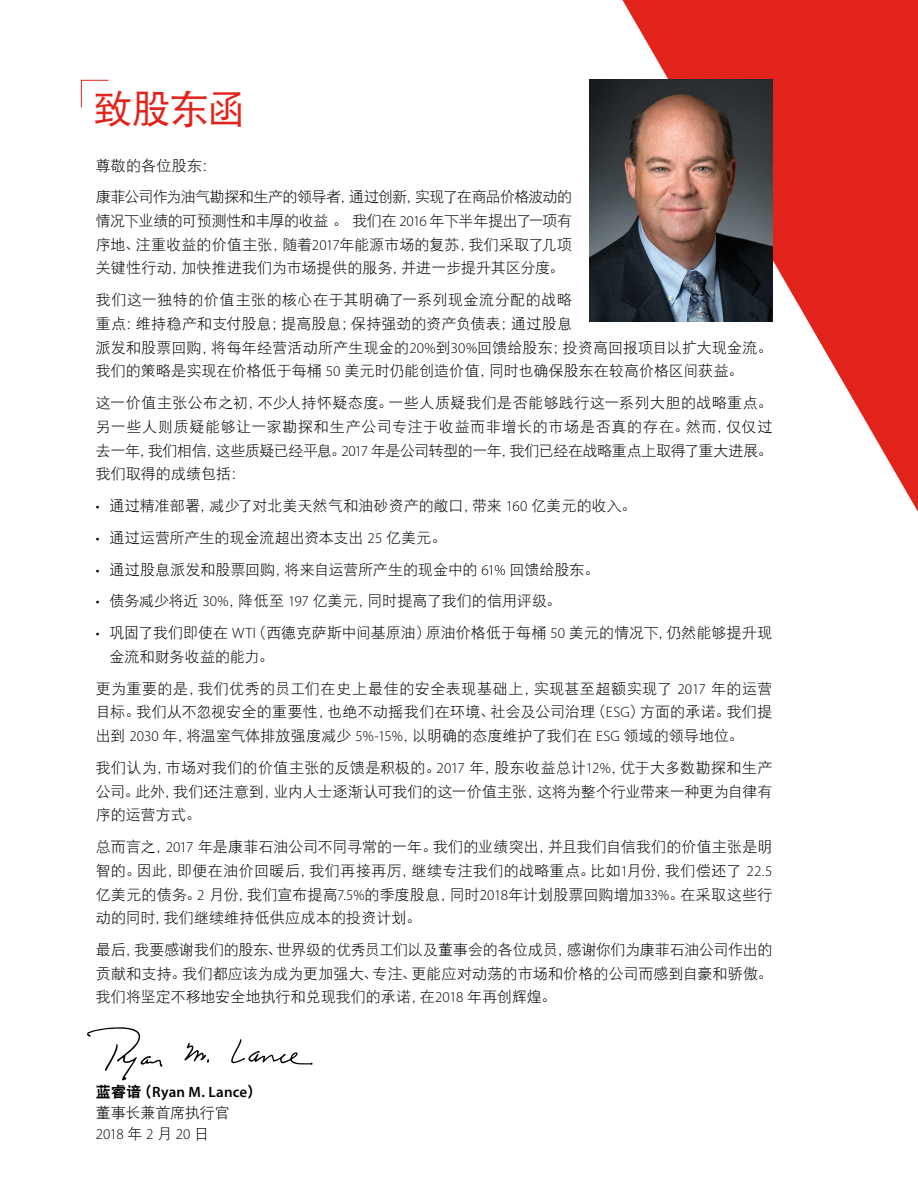
<style>
.page{position:relative;width:918px;height:1188px;background:#fff}
.page>*{position:absolute;margin:0;border:0;box-sizing:border-box;transform-origin:0 0}
.t1{font:39.15px "DFP Hei W5";color:#e2231b}
.t2{font:15px/23.7px "DFP Hei W3";color:#000;text-align:justify}
.t3{font:15px/31.8px "DFP Hei W3";letter-spacing:-.035em;color:#000}
.t4{font:600 15px "Myriad Pro";letter-spacing:.015em;color:#000}
.t5{font:300 15px "Myriad Pro";letter-spacing:-.02em;color:#000}
.s1{font-family:"Myriad Pro";font-weight:300}
.s2{font-family:"DFP Hei W9";font-weight:400}
.s3{font-family:"DFP Hei W3";font-weight:400}
</style>
<div class="page">
<svg style="left:622px;top:0;width:296px;height:512px;fill:#e2231b"></svg>
<svg style="left:231px;top:1039px;width:82px;height:26px"></svg>
<svg style="left:87px;top:1027px;width:76px;height:54px"></svg>
<svg style="left:184px;top:1043px;width:25px;height:20px"></svg>
<img style="left:589px;top:80px;width:183px;height:242px">
<svg style="left:81px;top:80px;width:28px;height:28px"></svg>
<h1 class="t1" style="left:94px;top:87px;width:154px">致股东函</h1>
<p class="t3" style="left:96px;top:149px;width:478px">尊敬的各位股东：<br>康菲公司作为油气勘探和生产的领导者，通过创新，实现了在商品价格波动的</p>
<p class="t2" style="left:96px;top:209px;width:478px">情况下业绩的可预测性和丰厚的收益 。 我们在 <span class="s1">2016</span> 年下半年提出了一项有序地、注重收益的价值主张，随着<span class="s1">2017</span>年能源市场的复苏，我们采取了几项关键性行动，加快推进我们为市场提供的服务，并进一步提升其区分度。</p>
<p class="t2" style="left:96px;top:288px;width:678px;text-align:left">我们这一独特的价值主张的核心在于其明确了一系列现金流分配的战略<br>重点：维持稳产和支付股息；提高股息；保持强劲的资产负债表；通过股息<br>派发和股票回购，将每年经营活动所产生现金的<span class="s1">20%</span>到<span class="s1">30%</span>回馈给股东；投资高回报项目以扩大现金流。我们的策略是实现在价格低于每桶 <span class="s1">50</span> 美元时仍能创造价值，同时也确保股东在较高价格区间获益。</p>
<p class="t2" style="left:96px;top:391px;width:678px">这一价值主张公布之初，不少人持怀疑态度。一些人质疑我们是否能够践行这一系列大胆的战略重点。另一些人则质疑能够让一家勘探和生产公司专注于收益而非增长的市场是否真的存在。然而，仅仅过去一年，我们相信，这些质疑已经平息。<span class="s1">2017</span> 年是公司转型的一年，我们已经在战略重点上取得了重大进展。我们取得的成绩包括：</p>
<p class="t2" style="left:96px;top:494px;width:542px"><span class="s1">•</span> 通过精准部署，减少了对北美天然气和油砂资产的敞口，带来 <span class="s1">160</span> 亿美元的收入。</p>
<p class="t2" style="left:96px;top:525px;width:352px"><span class="s1">•</span> 通过运营所产生的现金流超出资本支出 <span class="s1">25</span> 亿美元。</p>
<p class="t2" style="left:96px;top:557px;width:505px"><span class="s1">•</span> 通过股息派发和股票回购，将来自运营所产生的现金中的 <span class="s1">61%</span> 回馈给股东。</p>
<p class="t2" style="left:96px;top:589px;width:467px"><span class="s1">•</span> 债务减少将近 <span class="s1">30%</span>，降低至 <span class="s1">197</span> 亿美元，同时提高了我们的信用评级。</p>
<p class="t2" style="left:109px;top:621px;width:664px;text-indent:-13px"><span class="s1">•</span> 巩固了我们即使在 <span class="s1">WTI</span>（西德克萨斯中间基原油）原油价格低于每桶 <span class="s1">50</span> 美元的情况下，仍然能够提升现金流和财务收益的能力。</p>
<p class="t2" style="left:96px;top:676px;width:678px">更为重要的是，我们优秀的员工们在史上最佳的安全表现基础上，实现甚至超额实现了 <span class="s1">2017</span> 年的运营目标。我们从不忽视安全的重要性，也绝不动摇我们在环境、社会及公司治理（<span class="s1">ESG</span>）方面的承诺。我们提出到 <span class="s1">2030</span> 年，将温室气体排放强度减少 <span class="s1">5%-15%</span>，以明确的态度维护了我们在 <span class="s1">ESG</span> 领域的领导地位。</p>
<p class="t2" style="left:96px;top:755px;width:678px">我们认为，市场对我们的价值主张的反馈是积极的。<span class="s1">2017</span> 年，股东收益总计<span class="s1">12%</span>，优于大多数勘探和生产公司。此外，我们还注意到，业内人士逐渐认可我们的这一价值主张，这将为整个行业带来一种更为自律有序的运营方式。</p>
<p class="t2" style="left:96px;top:835px;width:678px">总而言之，<span class="s1">2017</span> 年是康菲石油公司不同寻常的一年。我们的业绩突出，并且我们自信我们的价值主张是明智的。因此，即便在油价回暖后，我们再接再厉，继续专注我们的战略重点。比如<span class="s1">1</span>月份，我们偿还了 <span class="s1">22.5</span>亿美元的债务。<span class="s1">2</span> 月份，我们宣布提高<span class="s1">7.5%</span>的季度股息，同时<span class="s1">2018</span>年计划股票回购增加<span class="s1">33%</span>。在采取这些行动的同时，我们继续维持低供应成本的投资计划。</p>
<p class="t2" style="left:96px;top:938px;width:678px">最后，我要感谢我们的股东、世界级的优秀员工们以及董事会的各位成员，感谢你们为康菲石油公司作出的贡献和支持。我们都应该为成为更加强大、专注、更能应对动荡的市场和价格的公司而感到自豪和骄傲。我们将坚定不移地安全地执行和兑现我们的承诺，在<span class="s1">2018</span> 年再创辉煌。</p>
<p class="t4" style="left:96px;top:1082px;width:167px"><span class="s2">蓝睿谙（</span>Ryan M. Lance<span class="s2">）</span></p>
<p class="t2" style="left:96px;top:1100px;width:136px">董事长兼首席执行官</p>
<p class="t5" style="left:96px;top:1125px;width:115px">2018 <span class="s3">年</span> 2 <span class="s3">月</span> 20 <span class="s3">日</span></p>
</div>
